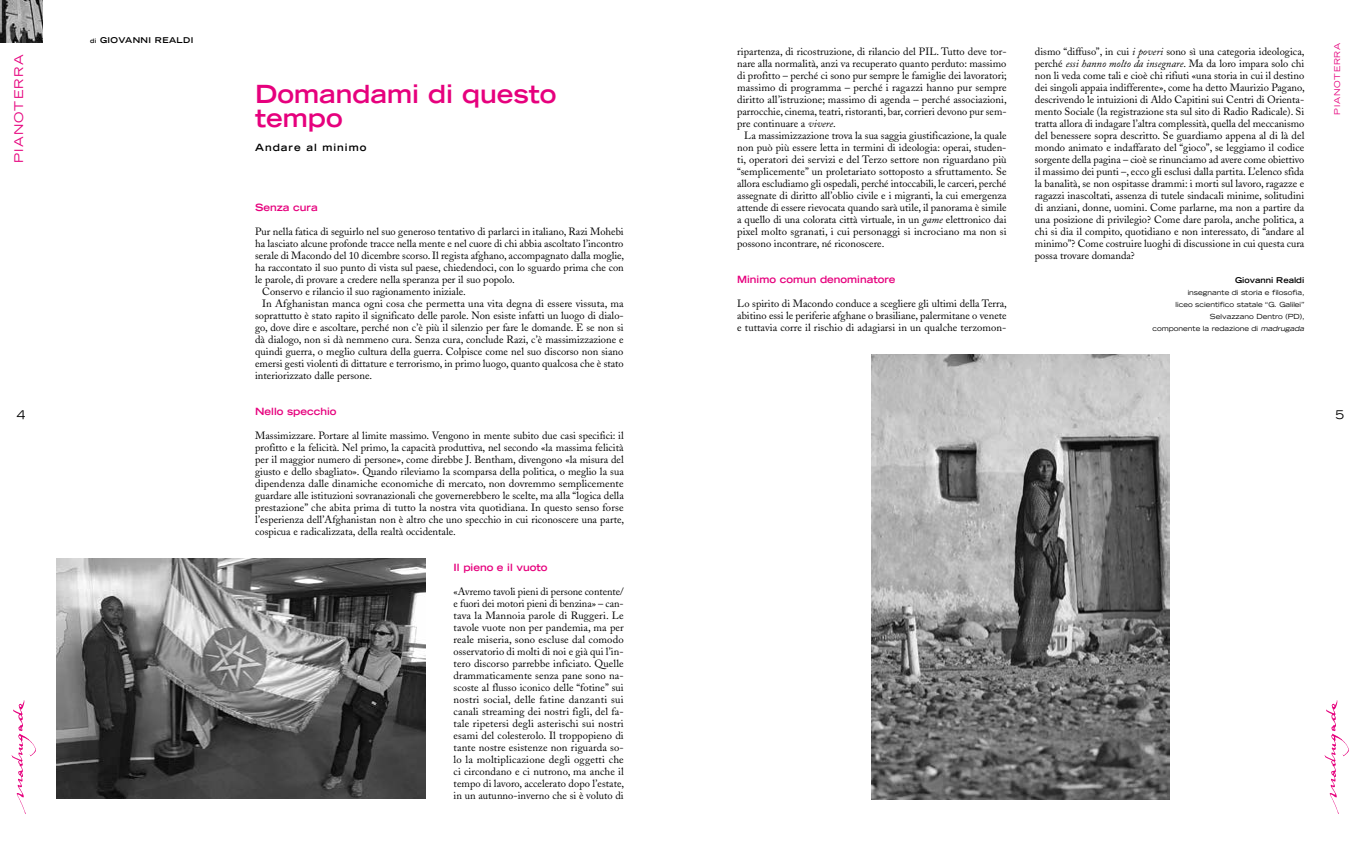
<style>
.page{position:relative;width:1361px;height:842px;background:#fff}
.page>*{position:absolute;margin:0;border:0;box-sizing:border-box;transform-origin:0 0}
.t1{font:700 expanded 25px/24px "Trade Gothic LH";color:#e6007d}
.t2{font:expanded 12px "Trade Gothic LH";letter-spacing:.1em;color:#e6007d}
.t3{font:expanded 12px "Trade Gothic LH";color:#000}
.t4{font:10.5px/12px "Adobe Caslon";color:#000;text-align:justify}
.t5{font:700 expanded 10px "Trade Gothic LH";color:#e6007d}
.t6{font:700 expanded 10px "Trade Gothic LH";letter-spacing:.1em;color:#000}
.t7{font:700 expanded 8px "Trade Gothic LH";letter-spacing:.05em;color:#000}
.t8{font:700 expanded 8px "Trade Gothic LH";color:#000}
.t9{font:expanded 8px "Trade Gothic LH";letter-spacing:.1em;color:#e6007d}
.t10{font:expanded 7px/12px "Trade Gothic LH";color:#000;text-align:right}
.s1{font-size:6px}
.s2{font-style:italic}
</style>
<div class="page">
<img style="left:1324px;top:700px;width:25px;height:114px">
<img style="left:12px;top:700px;width:24px;height:114px">
<img style="left:0;top:0;width:43px;height:43px">
<img style="left:57px;top:559px;width:368px;height:240px">
<img style="left:872px;top:355px;width:297px;height:444px">
<p class="t7" style="left:90px;top:34px;width:105px"><span class="s1">di</span> GIOVANNI REALDI</p>
<p class="t9" style="left:1332px;top:115px;width:74px;rotate:-90deg">PIANOTERRA</p>
<p class="t4" style="left:737px;top:45px;width:271px">ripartenza, di ricostruzione, di rilancio del PIL. Tutto deve tor&shy;nare alla normalità, anzi va recuperato quanto perduto: massimo di profitto – perché ci sono pur sempre le famiglie dei lavoratori; massimo di programma – perché i ragazzi hanno pur sempre diritto all’istruzione; massimo di agenda – perché associazioni, parrocchie, cinema, teatri, ristoranti, bar, corrieri devono pur sem&shy;pre continuare a <span class="s2">vivere</span>.</p>
<p class="t4" style="left:737px;top:129px;width:271px;text-indent:7px">La massimizzazione trova la sua saggia giustificazione, la quale non può più essere letta in termini di ideologia: operai, studen&shy;ti, operatori dei servizi e del Terzo settore non riguardano più “semplicemente” un proletariato sottoposto a sfruttamento. Se allora escludiamo gli ospedali, perché intoccabili, le carceri, perché assegnate di diritto all’oblio civile e i migranti, la cui emergenza attende di essere rievocata quando sarà utile, il panorama è simile a quello di una colorata città virtuale, in un <span class="s2">game</span> elettronico dai pixel molto sgranati, i cui personaggi si incrociano ma non si possono incontrare, né riconoscere.</p>
<p class="t5" style="left:737px;top:272px;width:160px">Minimo comun denominatore</p>
<p class="t4" style="left:737px;top:297px;width:271px">Lo spirito di Macondo conduce a scegliere gli ultimi della Terra, abitino essi le periferie afghane o brasiliane, palermitane o venete e tuttavia corre il rischio di adagiarsi in un qualche terzomon-</p>
<p class="t4" style="left:1035px;top:45px;width:271px">dismo “diffuso”, in cui <span class="s2">i poveri</span> sono sì una categoria ideologica, perché <span class="s2">essi hanno molto da insegnare</span>. Ma da loro impara solo chi non li veda come tali e cioè chi rifiuti «una storia in cui il destino dei singoli appaia indifferente», come ha detto Maurizio Pagano, descrivendo le intuizioni di Aldo Capitini sui Centri di Orienta&shy;mento Sociale (la registrazione sta sul sito di Radio Radicale). Si tratta allora di indagare l’altra complessità, quella del meccanismo del benessere sopra descritto. Se guardiamo appena al di là del mondo animato e indaffarato del “gioco”, se leggiamo il codice sorgente della pagina – cioè se rinunciamo ad avere come obiettivo il massimo dei punti –, ecco gli esclusi dalla partita. L’elenco sfida la banalità, se non ospitasse drammi: i morti sul lavoro, ragazze e ragazzi inascoltati, assenza di tutele sindacali minime, solitudini di anziani, donne, uomini. Come parlarne, ma non a partire da una posizione di privilegio? Come dare parola, anche politica, a chi si dia il compito, quotidiano e non interessato, di “andare al minimo”? Come costruire luoghi di discussione in cui questa cura possa trovare domanda?</p>
<p class="t8" style="left:1235px;top:274px;width:71px">Giovanni Realdi</p>
<p class="t10" style="left:1152px;top:286px;width:155px">insegnante di storia e filosofia,<br>liceo scientifico statale “G. Galilei” Selvazzano Dentro (PD),<br>componente la redazione di <span class="s2">madrugada</span></p>
<p class="t2" style="left:11px;top:163px;width:110px;rotate:-90deg">PIANOTERRA</p>
<h1 class="t1" style="left:255px;top:81px;width:303px">Domandami di questo tempo</h1>
<p class="t6" style="left:255px;top:140px;width:113px">Andare al minimo</p>
<p class="t5" style="left:255px;top:200px;width:64px">Senza cura</p>
<p class="t4" style="left:255px;top:225px;width:370px">Pur nella fatica di seguirlo nel suo generoso tentativo di parlarci in italiano, Razi Mohebi</p>
<p class="t4" style="left:255px;top:237px;width:370px">ha lasciato alcune profonde tracce nella mente e nel cuore di chi abbia ascoltato l’incontro</p>
<p class="t4" style="left:255px;top:249px;width:370px">serale di Macondo del 10 dicembre scorso. Il regista afghano, accompagnato dalla moglie,</p>
<p class="t4" style="left:255px;top:261px;width:370px">ha raccontato il suo punto di vista sul paese, chiedendoci, con lo sguardo prima che con</p>
<p class="t4" style="left:255px;top:273px;width:261px">le parole, di provare a credere nella speranza per il suo popolo.</p>
<p class="t4" style="left:262px;top:285px;width:205px">Conservo e rilancio il suo ragionamento iniziale.</p>
<p class="t4" style="left:262px;top:297px;width:363px">In Afghanistan manca ogni cosa che permetta una vita degna di essere vissuta, ma</p>
<p class="t4" style="left:255px;top:309px;width:370px">soprattutto è stato rapito il significato delle parole. Non esiste infatti un luogo di dialo-</p>
<p class="t4" style="left:255px;top:321px;width:370px">go, dove dire e ascoltare, perché non c’è più il silenzio per fare le domande. E se non si</p>
<p class="t4" style="left:255px;top:333px;width:370px">dà dialogo, non si dà nemmeno cura. Senza cura, conclude Razi, c’è massimizzazione e</p>
<p class="t4" style="left:255px;top:345px;width:370px">quindi guerra, o meglio cultura della guerra. Colpisce come nel suo discorso non siano</p>
<p class="t4" style="left:255px;top:357px;width:370px">emersi gesti violenti di dittature e terrorismo, in primo luogo, quanto qualcosa che è stato</p>
<p class="t4" style="left:255px;top:369px;width:118px">interiorizzato dalle persone.</p>
<p class="t5" style="left:255px;top:404px;width:83px">Nello specchio</p>
<p class="t4" style="left:255px;top:429px;width:370px">Massimizzare. Portare al limite massimo. Vengono in mente subito due casi specifici: il profitto e la felicità. Nel primo, la capacità produttiva, nel secondo «la massima felicità per il maggior numero di persone», come direbbe J. Bentham, divengono «la misura del giusto e dello sbagliato». Quando rileviamo la scomparsa della politica, o meglio la sua dipendenza dalle dinamiche economiche di mercato, non dovremmo semplicemente guardare alle istituzioni sovranazionali che governerebbero le scelte, ma alla “logica della prestazione” che abita prima di tutto la nostra vita quotidiana. In questo senso forse l’esperienza dell’Afghanistan non è altro che uno specchio in cui riconoscere una parte, cospicua e radicalizzata, della realtà occidentale.</p>
<p class="t5" style="left:454px;top:560px;width:95px">Il pieno e il vuoto</p>
<p class="t4" style="left:454px;top:585px;width:172px">«Avremo tavoli pieni di persone contente/ e fuori dei motori pieni di benzina» – can&shy;tava la Mannoia parole di Ruggeri. Le tavole vuote non per pandemia, ma per reale miseria, sono escluse dal comodo osservatorio di molti di noi e già qui l’in&shy;tero discorso parrebbe inficiato. Quelle drammaticamente senza pane sono na&shy;scoste al flusso iconico delle “fotine” sui nostri social, delle fatine danzanti sui canali streaming dei nostri figli, del fa&shy;tale ripetersi degli asterischi sui nostri esami del colesterolo. Il troppopieno di tante nostre esistenze non riguarda so&shy;lo la moltiplicazione degli oggetti che ci circondano e ci nutrono, ma anche il tempo di lavoro, accelerato dopo l’estate, in un autunno-inverno che si è voluto di</p>
<p class="t3" style="left:17px;top:406px;width:10px">4</p>
<p class="t3" style="left:1335px;top:406px;width:10px">5</p>
</div>
